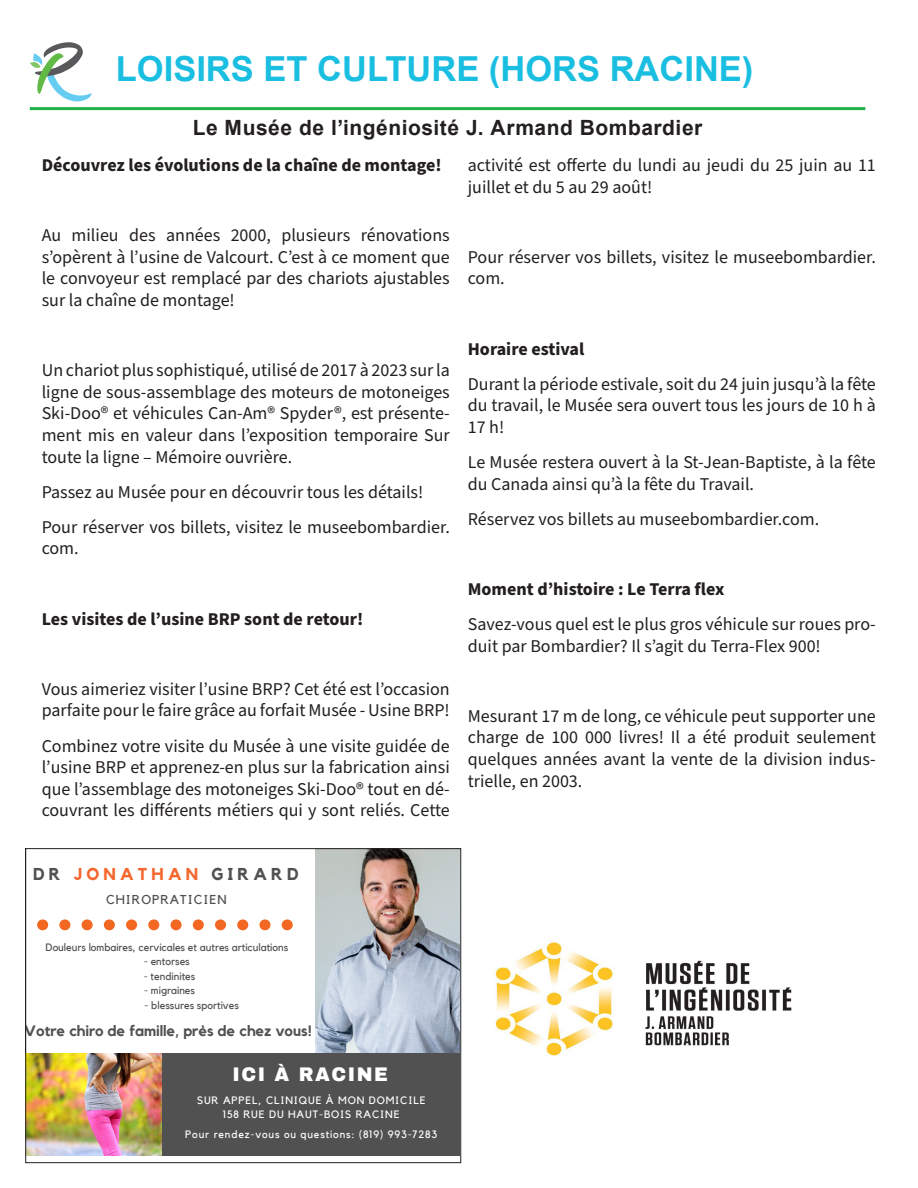
<style>
.page{position:relative;width:918px;height:1188px;background:#fff}
.page>*{position:absolute;margin:0;border:0;box-sizing:border-box;transform-origin:0 0}
.Texte_d_introduction{font:700 34.5px "Arial";color:#1abee1}
.Corps_de_texte_11{font:700 21px "Arial";letter-spacing:.025em;color:#231f20}
.t1{font:900 19.2px "Archivo";letter-spacing:.08em;color:#fff}
.t2{font:18px/21.6px "Source Sans Pro";color:#231f20}
.t3{font:700 18px "Source Sans Pro";color:#231f20}
.t4{font:700 17.1px "Kollektif";letter-spacing:.25em;color:#515151}
.t5{font:700 15px "Kollektif";color:#515151}
.t6{font:12.9px "Kollektif";letter-spacing:.08em;color:#515151}
.t7{font:10.65px "Kollektif";color:#515151}
.t8{font:10.65px/14.4px "Kollektif";letter-spacing:.08em;color:#fff;text-align:center}
.s1{color:#f46830}
.s2{font-weight:400}
</style>
<div class="page">
<img style="left:316px;top:850px;width:143px;height:203px">
<img style="left:27px;top:1053px;width:136px;height:103px">
<div style="left:163px;top:1053px;width:297px;height:103px;background:#515151"></div>
<div style="left:148px;top:920px;width:11px;height:10px;background:#f26722;border-radius:50%"></div>
<div style="left:171px;top:920px;width:11px;height:10px;background:#f26722;border-radius:50%"></div>
<div style="left:126px;top:920px;width:11px;height:10px;background:#f26722;border-radius:50%"></div>
<div style="left:215px;top:920px;width:11px;height:10px;background:#f26722;border-radius:50%"></div>
<svg style="left:37px;top:920px;width:11px;height:10px"></svg>
<div style="left:237px;top:920px;width:11px;height:10px;background:#f26722;border-radius:50%"></div>
<div style="left:59px;top:920px;width:11px;height:10px;background:#f26722;border-radius:50%"></div>
<div style="left:82px;top:920px;width:11px;height:10px;background:#f26722;border-radius:50%"></div>
<div style="left:104px;top:920px;width:11px;height:10px;background:#f26722;border-radius:50%"></div>
<div style="left:193px;top:920px;width:11px;height:10px;background:#f26722;border-radius:50%"></div>
<div style="left:282px;top:920px;width:11px;height:10px;background:#f26722;border-radius:50%"></div>
<div style="left:259px;top:920px;width:12px;height:10px;background:#f26722;border-radius:50%"></div>
<div style="left:25px;top:848px;width:436px;height:315px;border:1px solid #231f20"></div>
<svg style="left:30px;top:42px;width:61px;height:59px"></svg>
<hr style="left:30px;top:107px;width:835px;height:3px;background:#1eb14b">
<img style="left:494px;top:940px;width:298px;height:116px">
<p class="Texte_d_introduction" style="left:116px;top:45px;width:639px">LOISIRS ET CULTURE (HORS RACINE)</p>
<p class="Corps_de_texte_11" style="left:193px;top:113px;width:511px">Le Musée de l’ingéniosité J. Armand Bombardier</p>
<p class="t3" style="left:42px;top:153px;width:401px">Découvrez les évolutions de la chaîne de montage!</p>
<p class="t2" style="left:42px;top:225px;width:410px;text-align:justify">Au milieu des années 2000, plusieurs rénovations s’opèrent à l’usine de Valcourt. C’est à ce moment que le convoyeur est remplacé par des chariots ajustables sur la chaîne de montage!</p>
<p class="t2" style="left:42px;top:360px;width:410px;text-align:justify">Un chariot plus sophistiqué, utilisé de 2017 à 2023 sur la ligne de sous-assemblage des moteurs de motoneiges Ski-Doo® et véhicules Can-Am® Spyder®, est présente&shy;ment mis en valeur dans l’exposition temporaire Sur toute la ligne – Mémoire ouvrière.</p>
<p class="t2" style="left:42px;top:482px;width:383px">Passez au Musée pour en découvrir tous les détails!</p>
<p class="t2" style="left:42px;top:517px;width:410px">Pour réserver vos billets, visitez le museebombardier. com.</p>
<p class="t3" style="left:42px;top:606px;width:323px">Les visites de l’usine BRP sont de retour!</p>
<p class="t2" style="left:42px;top:679px;width:410px">Vous aimeriez visiter l’usine BRP? Cet été est l’occasion parfaite pour le faire grâce au forfait Musée - Usine BRP!</p>
<p class="t2" style="left:42px;top:735px;width:410px;text-align:justify">Combinez votre visite du Musée à une visite guidée de l’usine BRP et apprenez-en plus sur la fabrication ainsi que l’assemblage des motoneiges Ski-Doo® tout en dé&shy;couvrant les différents métiers qui y sont reliés. Cette</p>
<p class="t2" style="left:468px;top:155px;width:410px">activité est offerte du lundi au jeudi du 25 juin au 11 juillet et du 5 au 29 août!</p>
<p class="t2" style="left:468px;top:247px;width:410px">Pour réserver vos billets, visitez le museebombardier. com.</p>
<p class="t3" style="left:468px;top:336px;width:118px">Horaire estival</p>
<p class="t2" style="left:468px;top:374px;width:410px;text-align:justify">Durant la période estivale, soit du 24 juin jusqu’à la fête du travail, le Musée sera ouvert tous les jours de 10 h à 17 h!</p>
<p class="t2" style="left:468px;top:452px;width:410px">Le Musée restera ouvert à la St-Jean-Baptiste, à la fête du Canada ainsi qu’à la fête du Travail.</p>
<p class="t2" style="left:468px;top:509px;width:353px">Réservez vos billets au museebombardier.com.</p>
<p class="t3" style="left:468px;top:577px;width:258px">Moment d’histoire : Le Terra flex</p>
<p class="t2" style="left:468px;top:614px;width:410px">Savez-vous quel est le plus gros véhicule sur roues pro&shy;duit par Bombardier? Il s’agit du Terra-Flex 900!</p>
<p class="t2" style="left:468px;top:706px;width:410px;text-align:justify">Mesurant 17 m de long, ce véhicule peut supporter une charge de 100 000 livres! Il a été produit seulement quelques années avant la vente de la division indus&shy;trielle, en 2003.</p>
<p class="t4" style="left:33px;top:864px;width:267px">DR <span class="s1">JONATHAN</span> GIRARD</p>
<p class="t6" style="left:106px;top:892px;width:122px">CHIROPRATICIEN</p>
<p class="t7" style="left:46px;top:941px;width:244px">Douleurs lombaires, cervicales et autres articulations</p>
<p class="t7" style="left:144px;top:956px;width:47px">- entorses</p>
<p class="t7" style="left:144px;top:970px;width:53px">- tendinites</p>
<p class="t7" style="left:144px;top:984px;width:52px">- migraines</p>
<p class="t7" style="left:145px;top:999px;width:96px">- blessures sportives</p>
<p class="t5" style="left:24px;top:1022px;width:289px">Votre chiro de famille<span class="s2">,</span> près de chez vous!</p>
<p class="t1" style="left:232px;top:1063px;width:157px">ICI À RACINE</p>
<p class="t8" style="left:197px;top:1093px;width:230px">SUR APPEL, CLINIQUE À MON DOMICILE<br>158 RUE DU HAUT-BOIS RACINE</p>
<p class="t8" style="left:185px;top:1127px;width:253px">Pour rendez-vous ou questions: (819) 993-7283</p>
</div>
